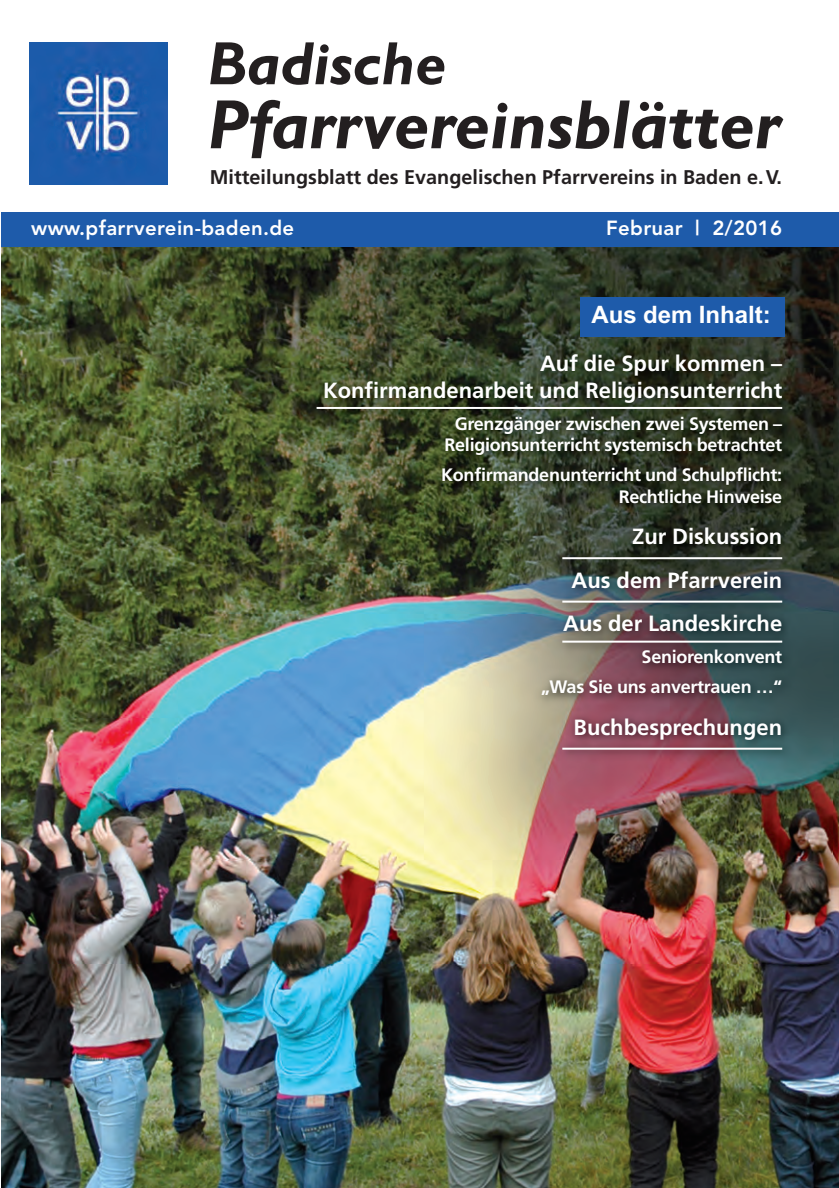
<style>
.page{position:relative;width:839px;height:1188px;background:#fff}
.page>*{position:absolute;margin:0;border:0;box-sizing:border-box;transform-origin:0 0}
.t1{font:700 24px "Arial";color:#fff}
.t2{font:700 22px/43.4px "Frutiger";color:#fff;text-align:right}
.t3{font:800 20.4px "Avenir";letter-spacing:.02em;color:#fff}
.t4{font:700 19.8px "Frutiger";color:#231f20}
.t5{font:700 19.8px "Frutiger";color:#fff}
.t6{font:700 18px/21.6px "Frutiger";letter-spacing:-.015em;color:#fff;text-align:right}
</style>
<div class="page">
<img style="left:1px;top:246px;width:838px;height:942px">
<img style="left:29px;top:42px;width:139px;height:143px">
<img style="left:178px;top:339px;width:654px;height:520px">
<hr style="left:316px;top:407px;width:466px;height:2px;background:#fff">
<hr style="left:562px;top:557px;width:220px;height:2px;background:#fff">
<hr style="left:562px;top:600px;width:220px;height:2px;background:#fff">
<hr style="left:562px;top:640px;width:220px;height:2px;background:#fff">
<hr style="left:562px;top:748px;width:220px;height:2px;background:#fff">
<div style="left:580px;top:297px;width:204px;height:40px;background:#1e5baa"></div>
<svg style="left:211px;top:100px;width:572px;height:58px"></svg>
<svg style="left:210px;top:42px;width:235px;height:43px"></svg>
<div style="left:1px;top:212px;width:838px;height:34px;background:#1e5baa"></div>
<p class="t4" style="left:210px;top:166px;width:574px">Mitteilungsblatt des Evangelischen Pfarrvereins in Baden e.V.</p>
<p class="t5" style="left:665px;top:211px;width:118px">August 2015</p>
<p class="t3" style="left:31px;top:216px;width:265px">www.pfarrverein-baden.de</p>
<p class="t3" style="left:606px;top:216px;width:178px">Februar | 2/2016</p>
<h1 class="t1" style="left:591px;top:306px;width:181px">Aus dem Inhalt:</h1>
<p class="t2" style="left:323px;top:350px;width:461px;line-height:26.4px">Auf die Spur kommen –<br>Konfir man denarbeit und Religionsunterricht</p>
<p class="t6" style="left:444px;top:412px;width:339px;text-align:center">Grenzgänger zwischen zwei Systemen –<br>Religionsunterricht systemisch betrachtet</p>
<p class="t6" style="left:441px;top:464px;width:342px">Konfirmandenunterricht und Schulpflicht:<br>Rechtliche Hinweise</p>
<p class="t2" style="left:563px;top:515px;width:221px">Zur Diskussion<br>Aus dem Pfarrverein<br>Aus der Landeskirche</p>
<p class="t6" style="left:541px;top:642px;width:242px;line-height:30px">Seniorenkonvent<br>„Was Sie uns anvertrauen …“</p>
<p class="t2" style="left:573px;top:706px;width:210px">Buchbesprechungen</p>
</div>
